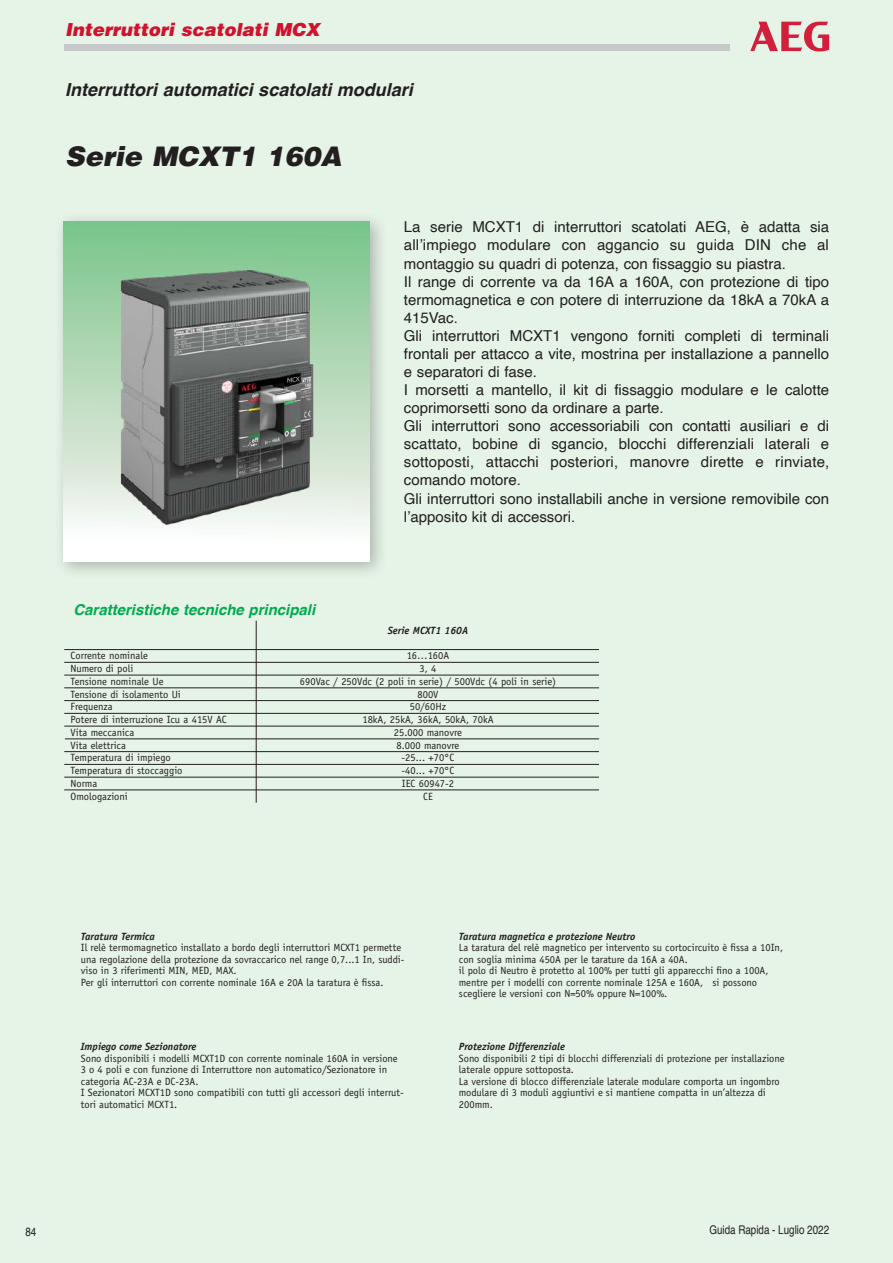
<style>
.page{position:relative;width:893px;height:1263px;background:#e6f3e7}
.page>*{position:absolute;margin:0;border:0;box-sizing:border-box;transform-origin:0 0}
.t1{font:italic 900 27px "Helvetica";color:#231f20}
.t2{font:italic 700 18px "Helvetica";color:#231f20}
.t3{font:italic 900 18px "Helvetica";color:#d1122c}
.t4{font:15px/18px "Helvetica";color:#231f20}
.t5{font:italic 700 15px "Helvetica";color:#00ab4d}
.t6{font:condensed 12px "Helvetica";color:#231f20}
.t7{font:10.5px/12.8px "Officina Sans Std";color:#231f20}
.t8{font:italic 700 10.5px "Officina Sans Std";color:#231f20}
</style>
<div class="page">
<div style="left:64px;top:45px;width:665px;height:6px;background:#c7c8ca"></div>
<svg style="left:750px;top:22px;width:79px;height:29px"></svg>
<div style="left:54px;top:211px;width:334px;height:369px;background:#231f20;opacity:.3"></div>
<div style="left:64px;top:221px;width:306px;height:340px;background:linear-gradient(to bottom,#77c186,#fffafc)"></div>
<img style="left:54px;top:224px;width:313px;height:322px">
<hr style="left:256px;top:621px;width:1px;height:182px;background:#231f20">
<hr style="left:64px;top:649px;width:535px;height:1px;background:#231f20">
<hr style="left:64px;top:675px;width:535px;height:1px;background:#231f20">
<hr style="left:64px;top:687px;width:535px;height:1px;background:#231f20">
<hr style="left:64px;top:777px;width:535px;height:1px;background:#231f20">
<hr style="left:64px;top:713px;width:535px;height:1px;background:#231f20">
<hr style="left:64px;top:726px;width:535px;height:1px;background:#231f20">
<hr style="left:64px;top:751px;width:535px;height:1px;background:#231f20">
<hr style="left:65px;top:739px;width:534px;height:1px;background:#231f20">
<hr style="left:64px;top:764px;width:535px;height:1px;background:#231f20">
<hr style="left:64px;top:790px;width:535px;height:1px;background:#231f20">
<hr style="left:64px;top:662px;width:535px;height:1px;background:#231f20">
<hr style="left:64px;top:700px;width:535px;height:1px;background:#231f20">
<h2 class="t3" style="left:65px;top:17px;width:256px">Interruttori scatolati MCX</h2>
<h2 class="t2" style="left:65px;top:75px;width:349px">Interruttori automatici scatolati modulari</h2>
<h1 class="t1" style="left:65px;top:138px;width:278px">Serie MCXT1 160A</h1>
<p class="t4" style="left:404px;top:219px;width:427px">La serie MCXT1 di interruttori scatolati AEG, è adatta sia all’impiego modulare con aggancio su guida DIN che al montaggio su quadri di potenza, con fissaggio su piastra.<br>Il range di corrente va da 16A a 160A, con protezione di tipo termomagnetica e con potere di interruzione da 18kA a 70kA a 415Vac.<br>Gli interruttori MCXT1 vengono forniti completi di terminali frontali per attacco a vite, mostrina per installazione a pannello e separatori di fase.<br>I morsetti a mantello, il kit di fissaggio modulare e le calotte coprimorsetti sono da ordinare a parte.<br>Gli interruttori sono accessoriabili con contatti ausiliari e di scattato, bobine di sgancio, blocchi differenziali laterali e sottoposti, attacchi posteriori, manovre dirette e rinviate, comando motore.<br>Gli interruttori sono installabili anche in versione removibile con l’apposito kit di accessori.</p>
<h3 class="t5" style="left:73px;top:597px;width:243px">Caratteristiche tecniche principali</h3>
<p class="t7" style="left:71px;top:649px;width:158px">Corrente nominale<br>Numero di poli<br>Tensione nominale Ue<br>Tensione di isolamento Ui<br>Frequenza<br>Potere di interruzione Icu a 415V AC<br>Vita meccanica<br>Vita elettrica<br>Temperatura di impiego<br>Temperatura di stoccaggio<br>Norma<br>Omologazioni</p>
<p class="t8" style="left:388px;top:624px;width:82px">Serie MCXT1 160A</p>
<p class="t7" style="left:300px;top:649px;width:258px;text-align:center">16…160A<br>3, 4<br>690Vac / 250Vdc (2 poli in serie) / 500Vdc (4 poli in serie)<br>800V<br>50/60Hz<br>18kA, 25kA, 36kA, 50kA, 70kA<br>25.000 manovre<br>8.000 manovre<br>-25... +70°C<br>-40... +70°C<br>IEC 60947-2<br>CE</p>
<p class="t8" style="left:81px;top:930px;width:75px">Taratura Termica</p>
<p class="t7" style="left:81px;top:942px;width:325px;line-height:11.4px">Il relè termomagnetico installato a bordo degli interruttori MCXT1 permette una regolazione della protezione da sovraccarico nel range 0,7...1 In, suddi&shy;viso in 3 riferimenti MIN, MED, MAX.<br>Per gli interruttori con corrente nominale 16A e 20A la taratura è fissa.</p>
<p class="t8" style="left:81px;top:1040px;width:117px">Impiego come Sezionatore</p>
<p class="t7" style="left:81px;top:1052px;width:325px;line-height:11.6px">Sono disponibili i modelli MCXT1D con corrente nominale 160A in versione 3 o 4 poli e con funzione di Interruttore non automatico/Sezionatore in categoria AC-23A e DC-23A.<br>I Sezionatori MCXT1D sono compatibili con tutti gli accessori degli interrut&shy;tori automatici MCXT1.</p>
<p class="t8" style="left:459px;top:930px;width:178px">Taratura magnetica e protezione Neutro</p>
<p class="t7" style="left:459px;top:942px;width:326px;line-height:11.4px">La taratura del relè magnetico per intervento su cortocircuito è fissa a 10In, con soglia minima 450A per le tarature da 16A a 40A.<br>il polo di Neutro è protetto al 100% per tutti gli apparecchi fino a 100A, mentre per i modelli con corrente nominale 125A e 160A, si possono scegliere le versioni con N=50% oppure N=100%.</p>
<p class="t8" style="left:459px;top:1040px;width:107px">Protezione Differenziale</p>
<p class="t7" style="left:459px;top:1052px;width:327px;line-height:11.6px">Sono disponibili 2 tipi di blocchi differenziali di protezione per installazione laterale oppure sottoposta.<br>La versione di blocco differenziale laterale modulare comporta un ingombro modulare di 3 moduli aggiuntivi e si mantiene compatta in un’altezza di 200mm.</p>
<p class="t6" style="left:26px;top:1224px;width:12px">84</p>
<p class="t6" style="left:709px;top:1222px;width:121px">Guida Rapida - Luglio 2022</p>
</div>
